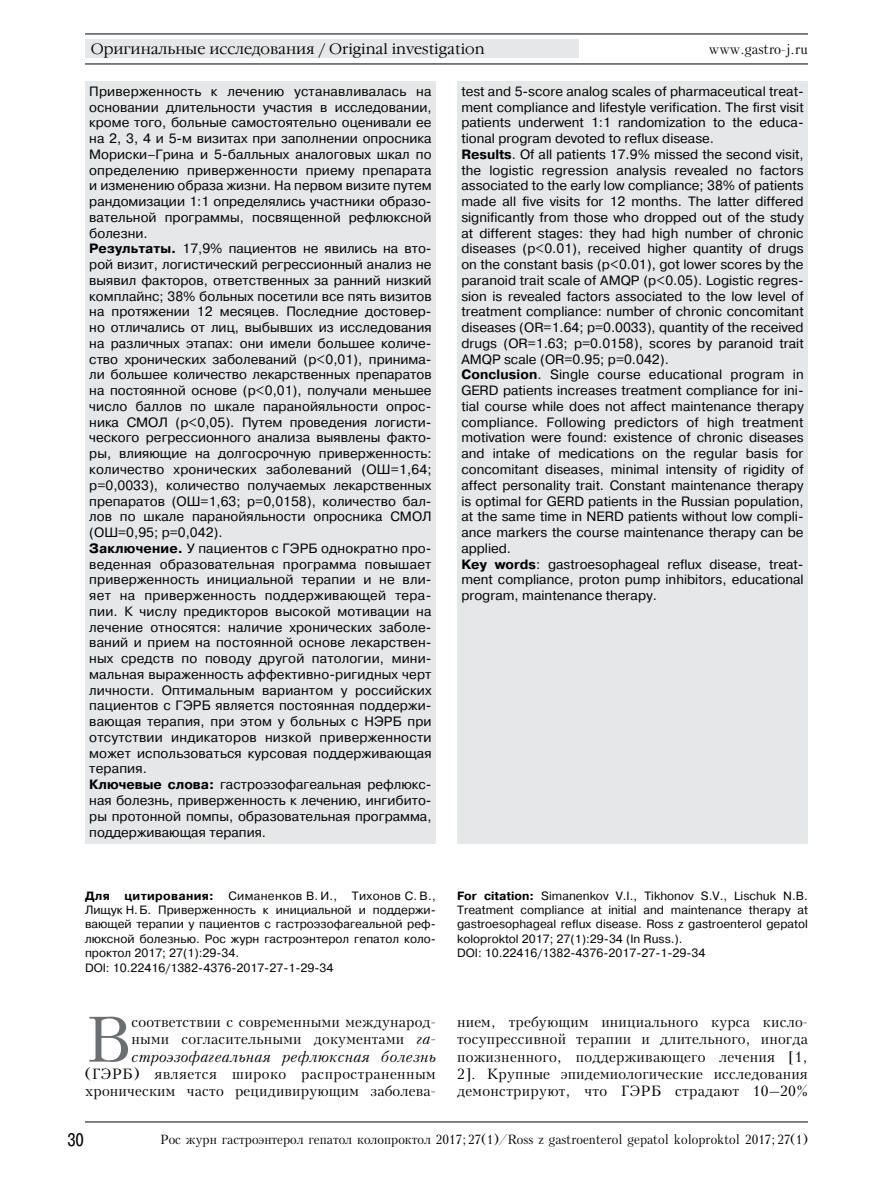
<style>
.page{position:relative;width:893px;height:1191px;background:#fff}
.page>*{position:absolute;margin:0;border:0;box-sizing:border-box;transform-origin:0 0}
.t1{font:61.95px "Kudrashov";color:#6d6e71}
.t2{font:18px "Pragmatica Cond C";color:#000}
.t3{font:300 15px "Garamond C";color:#000}
.t4{font:14.25px/17.2px "Kudrashov";letter-spacing:.01em;color:#000;text-align:justify}
.t5{font:13.5px/15.8px "Pragmatica C";color:#000}
.t6{font:13.5px "Kudrashov";color:#000;scale:.95 1}
.t7{font:12.75px "Kudrashov";color:#000;scale:.95 1}
.t8{font:12px/14.4px "Pragmatica C";color:#000}
.s1{font-weight:700}
.s2{font-style:italic}
</style>
<div class="page">
<div style="left:85px;top:40px;width:493px;height:18px;background:#e6e7e8"></div>
<hr style="left:85px;top:64px;width:723px;height:1px;background:#000">
<hr style="left:85px;top:34px;width:723px;height:1px;background:#000">
<hr style="left:85px;top:1121px;width:723px;height:1px;background:#000">
<div style="left:85px;top:81px;width:351px;height:762px;background:#e6e7e8"></div>
<div style="left:457px;top:81px;width:351px;height:762px;background:#e6e7e8"></div>
<p class="t3" style="left:91px;top:41px;width:395px">Оригинальные исследования / Original investigation</p>
<p class="t6" style="left:709px;top:41px;width:106px">www.gastro-j.ru</p>
<p class="t5" style="left:89px;top:83px;width:344px">Приверженность к лечению устанавливалась на основании длительности участия в исследовании, кроме того, больные самостоятельно оценивали ее на 2, 3, 4 и 5-м визитах при заполнении опросника Мориски–Грина и 5-балльных аналоговых шкал по определению приверженности приему препарата и изменению образа жизни. На первом визите путем рандомизации 1:1 определялись участники образо&shy;вательной программы, посвященной рефлюксной болезни.<br><span class="s1">Результаты.</span> 17,9% пациентов не явились на вто&shy;рой визит, логистический регрессионный анализ не выявил факторов, ответственных за ранний низкий комплайнс; 38% больных посетили все пять визитов на протяжении 12 месяцев. Последние достовер&shy;но отличались от лиц, выбывших из исследования на различных этапах: они имели большее количе&shy;ство хронических заболеваний (р&lt;0,01), принима&shy;ли большее количество лекарственных препаратов на постоянной основе (р&lt;0,01), получали меньшее число баллов по шкале паранойяльности опрос&shy;ника СМОЛ (р&lt;0,05). Путем проведения логисти&shy;ческого регрессионного анализа выявлены факто&shy;ры, влияющие на долгосрочную приверженность: количество хронических заболеваний (ОШ=1,64; р=0,0033), количество получаемых лекарственных препаратов (ОШ=1,63; р=0,0158), количество бал&shy;лов по шкале паранойяльности опросника СМОЛ (ОШ=0,95; р=0,042).<br><span class="s1">Заключение.</span> У пациентов с ГЭРБ однократно про&shy;веденная образовательная программа повышает приверженность инициальной терапии и не вли&shy;яет на приверженность поддерживающей тера&shy;пии. К числу предикторов высокой мотивации на лечение относятся: наличие хронических заболе&shy;ваний и прием на постоянной основе лекарствен&shy;ных средств по поводу другой патологии, мини&shy;мальная выраженность аффективно-ригидных черт личности. Оптимальным вариантом у российских пациентов с ГЭРБ является постоянная поддержи&shy;вающая терапия, при этом у больных с НЭРБ при отсутствии индикаторов низкой приверженности может использоваться курсовая поддерживающая терапия.<br><span class="s1">Ключевые слова:</span> гастроэзофагеальная рефлюкс&shy;ная болезнь, приверженность к лечению, ингибито&shy;ры протонной помпы, образовательная программа, поддерживающая терапия.</p>
<p class="t5" style="left:461px;top:83px;width:344px">test and 5-score analog scales of pharmaceutical treat&shy;ment compliance and lifestyle verification. The first visit patients underwent 1:1 randomization to the educa&shy;tional program devoted to reflux disease.<br><span class="s1">Results</span>. Of all patients 17.9% missed the second visit, the logistic regression analysis revealed no factors associated to the early low compliance; 38% of patients made all five visits for 12 months. The latter differed significantly from those who dropped out of the study at different stages: they had high number of chronic diseases (р&lt;0.01), received higher quantity of drugs on the constant basis (р&lt;0.01), got lower scores by the paranoid trait scale of AMQP (р&lt;0.05). Logistic regres&shy;sion is revealed factors associated to the low level of treatment compliance: number of chronic concomitant diseases (OR=1.64; р=0.0033), quantity of the received drugs (OR=1.63; р=0.0158), scores by paranoid trait AMQP scale (OR=0.95; р=0.042).<br><span class="s1">Conclusion</span>. Single course educational program in GERD patients increases treatment compliance for ini&shy;tial course while does not affect maintenance therapy compliance. Following predictors of high treatment motivation were found: existence of chronic diseases and intake of medications on the regular basis for concomitant diseases, minimal intensity of rigidity of affect personality trait. Constant maintenance therapy is optimal for GERD patients in the Russian population, at the same time in NERD patients without low compli&shy;ance markers the course maintenance therapy can be applied.<br><span class="s1">Key words</span>: gastroesophageal reflux disease, treat&shy;ment compliance, proton pump inhibitors, educational program, maintenance therapy.</p>
<p class="t8" style="left:85px;top:888px;width:352px"><span class="s1">Для цитирования:</span> Симаненков В. И., Тихонов С. В., Лищук Н.Б. Приверженность к инициальной и поддержи&shy;вающей терапии у пациентов с гастроэзофагеальной реф&shy;люксной болезнью. Рос журн гастроэнтерол гепатол коло&shy;проктол 2017; 27(1):29-34.<br>DOI: 10.22416/1382-4376-2017-27-1-29-34</p>
<p class="t8" style="left:457px;top:888px;width:352px"><span class="s1">For citation:</span> Simanenkov V.I., Tikhonov S.V., Lischuk N.B.<br>Treatment compliance at initial and maintenance therapy at gastroesophageal reflux disease. Ross z gastroenterol gepatol koloproktol 2017; 27(1):29-34 (In Russ.).<br>DOI: 10.22416/1382-4376-2017-27-1-29-34</p>
<h1 class="t1" style="left:85px;top:1003px;width:48px">В</h1>
<p class="t4" style="left:132px;top:1013px;width:306px">соответствии с современными международ&shy;ными согласительными документами <span class="s2">га&shy;строэзофагеальная рефлюксная болезнь</span></p>
<p class="t4" style="left:85px;top:1065px;width:352px">(ГЭРБ) является широко распространенным хроническим часто рецидивирующим заболева-</p>
<p class="t4" style="left:457px;top:1013px;width:352px">нием, требующим инициального курса кисло&shy;тосупрессивной терапии и длительного, иногда пожизненного, поддерживающего лечения [1, 2]. Крупные эпидемиологические исследования демонстрируют, что ГЭРБ страдают 10–20%</p>
<h2 class="t2" style="left:68px;top:1130px;width:17px">30</h2>
<p class="t7" style="left:160px;top:1132px;width:683px">Рос журн гастроэнтерол гепатол колопроктол 2017;27(1)/Ross z gastroenterol gepatol koloproktol 2017;27(1)</p>
</div>
